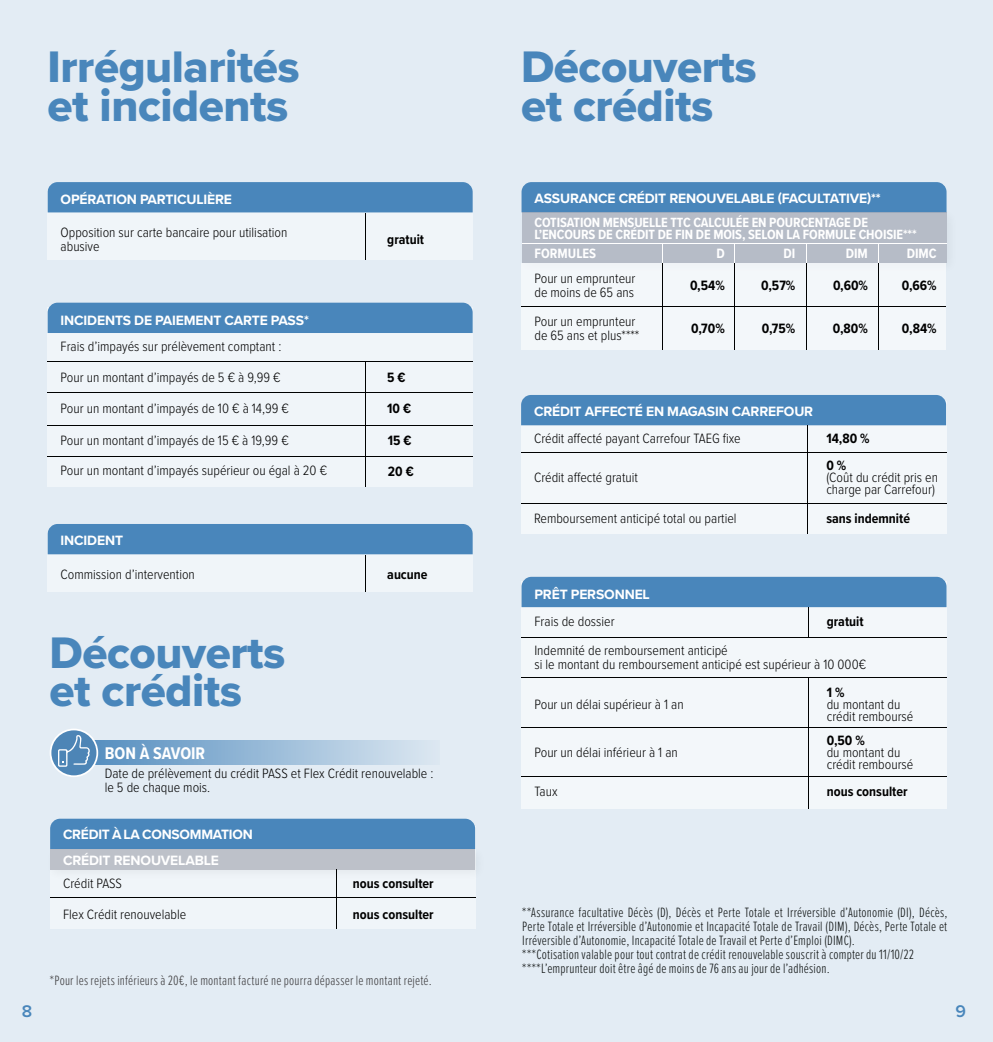
<style>
.page{position:relative;width:993px;height:1042px;background:#fff}
.page>*{position:absolute;margin:0;border:0;box-sizing:border-box;transform-origin:0 0}
.t1{font:45.85px/38.5px "Proxima Nova Extrabld";letter-spacing:-.01em;color:#4986bb}
.t2{font:700 17.5px "Proxima Nova Cond";color:#fff}
.t3{font:600 17.5px "Proxima Nova";color:#4986bb}
.t4{font:300 14px/14px "Proxima Nova Cond";color:#000}
.t5{font:300 14px/14px "Proxima Nova Ex Cn";letter-spacing:.015em;color:#131717}
.t6{font:700 14px/25.4px "Proxima Nova";letter-spacing:-.01em;color:#fff}
.t7{font:700 14px/26.8px "Proxima Nova Cond";color:#000}
.t8{font:300 14px "Proxima Nova Ex Cn";letter-spacing:.015em;color:#414042}
.t9{font:700 14px "Proxima Nova Cond";color:#fff}
.t10{font:700 13.83px/12.2px "Proxima Nova Cond";letter-spacing:-.01em;color:#fff}
</style>
<div class="page">
<div style="left:0;top:0;width:992px;height:1042px;background:#e3ecf4"></div>
<div style="left:48px;top:190px;width:424px;height:70px;background:#f0f5f9"></div>
<div style="left:48px;top:182px;width:424px;height:30px;background:#4986bb"></div>
<hr style="left:365px;top:213px;width:1px;height:47px;background:#000101">
<div style="left:48px;top:307px;width:424px;height:180px;background:#f0f5f9"></div>
<div style="left:48px;top:303px;width:424px;height:30px;background:#4986bb"></div>
<hr style="left:365px;top:362px;width:1px;height:125px;background:#000101">
<hr style="left:48px;top:361px;width:424px;height:1px;background:#000101">
<hr style="left:48px;top:393px;width:424px;height:1px;background:#000101">
<hr style="left:48px;top:425px;width:424px;height:1px;background:#000101">
<hr style="left:48px;top:456px;width:424px;height:1px;background:#000101">
<div style="left:48px;top:532px;width:424px;height:59px;background:#f0f5f9"></div>
<div style="left:48px;top:524px;width:424px;height:30px;background:#4986bb"></div>
<hr style="left:365px;top:555px;width:1px;height:36px;background:#000101">
<div style="left:60px;top:741px;width:380px;height:24px;background:linear-gradient(to right,#4f8abd,#dae6f0)"></div>
<svg style="left:50px;top:729px;width:47px;height:47px"></svg>
<div style="left:50px;top:728px;width:48px;height:49px;border:2px solid #fff;border-radius:50%"></div>
<svg style="left:58px;top:735px;width:33px;height:32px"></svg>
<div style="left:50px;top:826px;width:425px;height:103px;background:#f0f5f9"></div>
<div style="left:50px;top:819px;width:425px;height:24px;background:#4986bb"></div>
<div style="left:44px;top:843px;width:444px;height:39px;background:#000;opacity:.1"></div>
<div style="left:50px;top:849px;width:425px;height:20px;background:#bdc1c9"></div>
<hr style="left:336px;top:869px;width:1px;height:60px;background:#000101">
<hr style="left:50px;top:897px;width:425px;height:1px;background:#000101">
<div style="left:521px;top:401px;width:424px;height:133px;background:#f3f7fa"></div>
<div style="left:521px;top:395px;width:424px;height:30px;background:#4986bb"></div>
<hr style="left:807px;top:425px;width:1px;height:109px;background:#000101">
<hr style="left:521px;top:452px;width:424px;height:1px;background:#000101">
<hr style="left:521px;top:503px;width:424px;height:1px;background:#000101">
<div style="left:521px;top:582px;width:425px;height:227px;background:#f3f7fa"></div>
<div style="left:521px;top:577px;width:425px;height:30px;background:#4986bb"></div>
<hr style="left:807px;top:607px;width:1px;height:30px;background:#000101">
<hr style="left:521px;top:637px;width:425px;height:1px;background:#000101">
<hr style="left:521px;top:677px;width:425px;height:1px;background:#000101">
<hr style="left:807px;top:677px;width:1px;height:132px;background:#000101">
<hr style="left:521px;top:727px;width:425px;height:1px;background:#000101">
<hr style="left:521px;top:776px;width:425px;height:1px;background:#000101">
<div style="left:521px;top:182px;width:425px;height:24px;background:#4986bb"></div>
<div style="left:515px;top:206px;width:444px;height:70px;background:#000;opacity:.1"></div>
<div style="left:521px;top:212px;width:425px;height:51px;background:#b6bcc7"></div>
<div style="left:521px;top:263px;width:424px;height:86px;background:#f3f7fa"></div>
<hr style="left:877px;top:263px;width:1px;height:86px;background:#000101">
<hr style="left:805px;top:263px;width:1px;height:86px;background:#000101">
<hr style="left:734px;top:263px;width:1px;height:86px;background:#000101">
<hr style="left:662px;top:263px;width:1px;height:86px;background:#000101">
<hr style="left:521px;top:306px;width:424px;height:1px;background:#000101">
<hr style="left:521px;top:243px;width:425px;height:1px;background:#fff">
<svg style="left:734px;top:244px;width:1px;height:19px"></svg>
<svg style="left:662px;top:244px;width:1px;height:19px"></svg>
<h1 class="t1" style="left:48px;top:47px;width:253px">Irrégularités et incidents</h1>
<p class="t6" style="left:61px;top:186px;width:173px">OPÉRATION PARTICULIÈRE</p>
<p class="t4" style="left:61px;top:225px;width:228px">Opposition sur carte bancaire pour utilisation abusive</p>
<p class="t7" style="left:387px;top:225px;width:38px">gratuit</p>
<p class="t6" style="left:61px;top:307px;width:250px">INCIDENTS DE PAIEMENT CARTE PASS*</p>
<p class="t4" style="left:61px;top:340px;width:222px">Frais d’impayés sur prélèvement comptant :</p>
<p class="t4" style="left:61px;top:371px;width:222px">Pour un montant d’impayés de 5 € à 9,99 €</p>
<p class="t7" style="left:387px;top:364px;width:20px">5 €</p>
<p class="t4" style="left:61px;top:402px;width:230px">Pour un montant d’impayés de 10 € à 14,99 €</p>
<p class="t7" style="left:387px;top:395px;width:25px">10 €</p>
<p class="t4" style="left:61px;top:433px;width:230px">Pour un montant d’impayés de 15 € à 19,99 €</p>
<p class="t7" style="left:388px;top:426px;width:25px">15 €</p>
<p class="t4" style="left:61px;top:464px;width:268px">Pour un montant d’impayés supérieur ou égal à 20 €</p>
<p class="t7" style="left:388px;top:458px;width:27px">20 €</p>
<p class="t6" style="left:61px;top:527px;width:64px">INCIDENT</p>
<p class="t4" style="left:61px;top:567px;width:136px">Commission d’intervention</p>
<p class="t7" style="left:387px;top:560px;width:42px">aucune</p>
<h1 class="t1" style="left:50px;top:632px;width:237px">Découverts et crédits</h1>
<p class="t2" style="left:105px;top:740px;width:102px">BON À SAVOIR</p>
<p class="t4" style="left:105px;top:766px;width:330px">Date de prélèvement du crédit PASS et Flex Crédit renouvelable : le 5 de chaque mois.</p>
<p class="t6" style="left:63px;top:822px;width:191px">CRÉDIT À LA CONSOMMATION<br>CRÉDIT RENOUVELABLE</p>
<p class="t4" style="left:63px;top:876px;width:60px">Crédit PASS</p>
<p class="t4" style="left:63px;top:907px;width:125px">Flex Crédit renouvelable</p>
<p class="t7" style="left:353px;top:869px;width:82px">nous consulter</p>
<p class="t7" style="left:353px;top:900px;width:82px">nous consulter</p>
<p class="t8" style="left:50px;top:970px;width:383px">*Pour les rejets inférieurs à 20€, le montant facturé ne pourra dépasser le montant rejeté.</p>
<h1 class="t1" style="left:521px;top:47px;width:237px">Découverts et crédits</h1>
<p class="t6" style="left:534px;top:185px;width:348px">ASSURANCE CRÉDIT RENOUVELABLE (FACULTATIVE)**</p>
<p class="t10" style="left:534px;top:216px;width:383px">COTISATION MENSUELLE TTC CALCULÉE EN POURCENTAGE DE<br>L’ENCOURS DE CRÉDIT DE FIN DE MOIS, SELON LA FORMULE CHOISIE***</p>
<p class="t4" style="left:534px;top:272px;width:102px">Pour un emprunteur de moins de 65 ans</p>
<p class="t4" style="left:534px;top:314px;width:106px">Pour un emprunteur de 65 ans et plus****</p>
<p class="t9" style="left:534px;top:243px;width:63px">FORMULES</p>
<p class="t9" style="left:716px;top:243px;width:10px">D</p>
<p class="t9" style="left:783px;top:243px;width:13px">DI</p>
<p class="t9" style="left:845px;top:243px;width:24px">DIM</p>
<p class="t9" style="left:906px;top:243px;width:31px">DIMC</p>
<p class="t7" style="left:689px;top:272px;width:36px">0,54%</p>
<p class="t7" style="left:761px;top:272px;width:36px">0,57%</p>
<p class="t7" style="left:832px;top:272px;width:36px">0,60%</p>
<p class="t7" style="left:901px;top:272px;width:36px">0,66%</p>
<p class="t7" style="left:691px;top:314px;width:35px">0,70%</p>
<p class="t7" style="left:761px;top:314px;width:35px">0,75%</p>
<p class="t7" style="left:832px;top:314px;width:37px">0,80%</p>
<p class="t7" style="left:901px;top:314px;width:36px">0,84%</p>
<p class="t6" style="left:534px;top:398px;width:280px">CRÉDIT AFFECTÉ EN MAGASIN CARREFOUR</p>
<p class="t4" style="left:534px;top:432px;width:208px">Crédit affecté payant Carrefour TAEG fixe</p>
<p class="t4" style="left:534px;top:470px;width:106px">Crédit affecté gratuit</p>
<p class="t7" style="left:826px;top:424px;width:45px">14,80 %<br>0 %</p>
<p class="t4" style="left:826px;top:471px;width:113px;line-height:12.2px">(Coût du crédit pris en charge par Carrefour)</p>
<p class="t4" style="left:534px;top:511px;width:204px">Remboursement anticipé total ou partiel</p>
<p class="t7" style="left:826px;top:504px;width:85px">sans indemnité</p>
<p class="t6" style="left:534px;top:581px;width:117px">PRÊT PERSONNEL</p>
<p class="t4" style="left:534px;top:607px;width:195px;line-height:29.1px">Frais de dossier<br>Indemnité de remboursement anticipé</p>
<p class="t4" style="left:534px;top:658px;width:333px">si le montant du remboursement anticipé est supérieur à 10 000€</p>
<p class="t7" style="left:826px;top:608px;width:38px">gratuit</p>
<p class="t4" style="left:534px;top:698px;width:151px">Pour un délai supérieur à 1 an</p>
<p class="t4" style="left:534px;top:746px;width:145px">Pour un délai inférieur à 1 an</p>
<p class="t7" style="left:826px;top:678px;width:19px">1 %</p>
<p class="t4" style="left:826px;top:698px;width:88px;line-height:12.2px">du montant du crédit remboursé</p>
<p class="t7" style="left:826px;top:726px;width:40px">0,50 %</p>
<p class="t4" style="left:826px;top:746px;width:88px;line-height:12.2px">du montant du crédit remboursé</p>
<p class="t4" style="left:534px;top:784px;width:25px">Taux</p>
<p class="t7" style="left:826px;top:777px;width:82px">nous consulter</p>
<p class="t5" style="left:522px;top:904px;width:426px">**Assurance facultative Décès (D), Décès et Perte Totale et Irréversible d’Autonomie (DI), Décès, Perte Totale et Irréversible d’Autonomie et Incapacité Totale de Travail (DIM), Décès, Perte Totale et Irréversible d’Autonomie, Incapacité Totale de Travail et Perte d’Emploi (DIMC).<br>***Cotisation valable pour tout contrat de crédit renouvelable souscrit à compter du 11/10/22 ****L’emprunteur doit être âgé de moins de 76 ans au jour de l’adhésion.</p>
<p class="t3" style="left:22px;top:997px;width:12px">8</p>
<p class="t3" style="left:955px;top:997px;width:12px">9</p>
</div>
